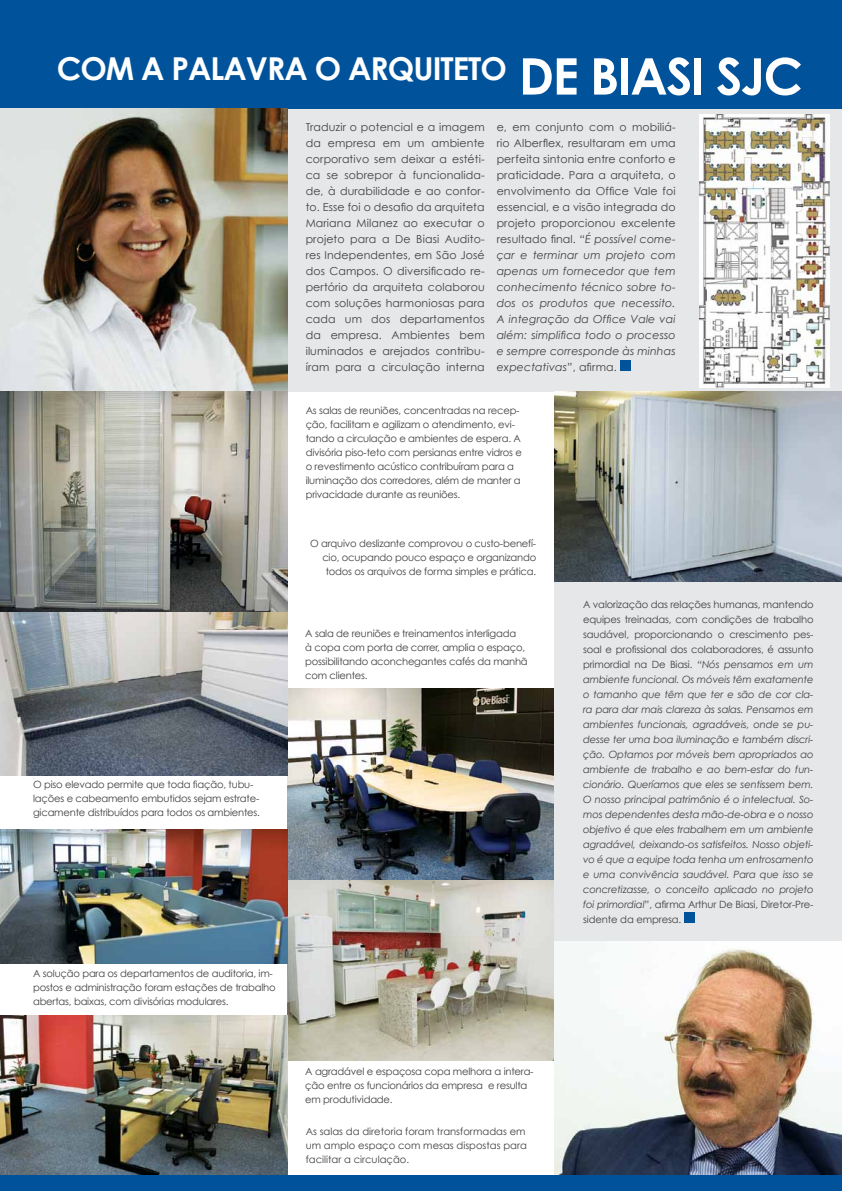
<style>
.page{position:relative;width:842px;height:1191px;background:#fff}
.page>*{position:absolute;margin:0;border:0;box-sizing:border-box;transform-origin:0 0}
.t1{font:700 50.5px "Century Gothic";letter-spacing:-.03em;color:#fff}
.t2{font:700 31.5px "Century Gothic";letter-spacing:-.03em;color:#fff}
.t3{font:11px/16px "Century Gothic";letter-spacing:.01em;color:#414042;text-align:justify}
.t4{font:10px/14px "Century Gothic";letter-spacing:-.02em;color:#414042}
.t5{font:italic 10px/15px "Century Gothic";letter-spacing:-.01em;color:#414042;text-align:justify}
.t6{font:10px/14px "Century Gothic";color:#414042}
.s1{font-style:italic}
.s2{font-style:normal}
</style>
<div class="page">
<div style="left:0;top:0;width:842px;height:112px;background:#00539b"></div>
<div style="left:0;top:109px;width:842px;height:282px;background:#e6e7e8"></div>
<img style="left:699px;top:114px;width:130px;height:273px">
<img style="left:0;top:109px;width:287px;height:501px">
<div style="left:620px;top:361px;width:10px;height:10px;background:#00539b"></div>
<img style="left:287px;top:688px;width:268px;height:372px">
<svg style="left:0;top:610px;width:287px;height:165px;background:#8d9196"></svg>
<img style="left:0;top:830px;width:287px;height:133px">
<img style="left:0;top:1015px;width:287px;height:160px">
<div style="left:555px;top:581px;width:287px;height:610px;background:#e6e7e8"></div>
<div style="left:684px;top:912px;width:10px;height:10px;background:#00539b"></div>
<img style="left:555px;top:941px;width:287px;height:234px">
<img style="left:555px;top:391px;width:287px;height:190px">
<div style="left:0;top:1175px;width:842px;height:16px;background:#00539b"></div>
<h2 class="t2" style="left:57px;top:49px;width:452px">COM A PALAVRA O ARQUITETO</h2>
<h1 class="t1" style="left:519px;top:44px;width:281px">DE BIASI SJC</h1>
<p class="t3" style="left:306px;top:119px;width:180px">Traduzir o potencial e a imagem da empresa em um ambiente corporativo sem deixar a estéti&shy;ca se sobrepor à funcionalida&shy;de, à durabilidade e ao confor&shy;to. Esse foi o desafio da arquiteta Mariana Milanez ao executar o projeto para a De Biasi Audito&shy;res Independentes, em São José dos Campos. O diversificado re&shy;pertório da arquiteta colaborou com soluções harmoniosas para cada um dos departamentos da empresa. Ambientes bem iluminados e arejados contribu&shy;íram para a circulação interna</p>
<p class="t3" style="left:497px;top:119px;width:180px">e, em conjunto com o mobiliá&shy;rio Alberflex, resultaram em uma perfeita sintonia entre conforto e praticidade. Para a arquiteta, o envolvimento da Office Vale foi essencial, e a visão integrada do projeto proporcionou excelente resultado final. <span class="s1">“É possível come&shy;çar e terminar um projeto com apenas um fornecedor que tem conhecimento técnico sobre to&shy;dos os produtos que necessito.<br>A integração da Office Vale vai além: simplifica todo o processo e sempre corresponde às minhas expectativas”</span>, afirma.</p>
<p class="t4" style="left:306px;top:403px;width:218px">As salas de reuniões, concentradas na recep&shy;ção, facilitam e agilizam o atendimento, evi&shy;tando a circulação e ambientes de espera. A divisória piso-teto com persianas entre vidros e o revestimento acústico contribuíram para a iluminação dos corredores, além de manter a privacidade durante as reuniões.</p>
<p class="t4" style="left:33px;top:777px;width:228px">O piso elevado permite que toda fiação, tubu&shy;lações e cabeamento embutidos sejam estrate&shy;gicamente distribuídos para todos os ambientes.</p>
<p class="t4" style="left:310px;top:536px;width:228px;text-align:right">O arquivo deslizante comprovou o custo-benefí&shy;cio, ocupando pouco espaço e organizando todos os arquivos de forma simples e prática.</p>
<p class="t4" style="left:305px;top:626px;width:224px">A sala de reuniões e treinamentos interligada<br>à copa com porta de correr, amplia o espaço, possibilitando aconchegantes cafés da manhã com clientes.</p>
<p class="t4" style="left:33px;top:966px;width:244px">A solução para os departamentos de auditoria, im&shy;postos e administração foram estações de trabalho abertas, baixas, com divisórias modulares.</p>
<p class="t4" style="left:305px;top:1064px;width:230px">A agradável e espaçosa copa melhora a intera&shy;ção entre os funcionários da empresa e resulta em produtividade.</p>
<p class="t6" style="left:306px;top:1124px;width:223px">As salas da diretoria foram transformadas em um amplo espaço com mesas dispostas para facilitar a circulação.</p>
<p class="t5" style="left:583px;top:596px;width:232px"><span class="s2">A valorização das relações humanas, mantendo equipes treinadas, com condições de trabalho saudável, proporcionando o crescimento pes&shy;soal e profissional dos colaboradores, é assunto primordial na De Biasi.</span> “Nós pensamos em um ambiente funcional. Os móveis têm exatamente o tamanho que têm que ter e são de cor cla&shy;ra para dar mais clareza às salas. Pensamos em ambientes funcionais, agradáveis, onde se pu&shy;desse ter uma boa iluminação e também discri&shy;ção. Optamos por móveis bem apropriados ao ambiente de trabalho e ao bem-estar do fun&shy;cionário. Queríamos que eles se sentissem bem.<br>O nosso principal patrimônio é o intelectual. So&shy;mos dependentes desta mão-de-obra e o nosso objetivo é que eles trabalhem em um ambiente agradável, deixando-os satisfeitos. Nosso objeti&shy;vo é que a equipe toda tenha um entrosamento e uma convivência saudável. Para que isso se concretizasse, o conceito aplicado no projeto foi primordial”<span class="s2">, afirma Arthur De Biasi, Diretor-Pre&shy;sidente da empresa.</span></p>
</div>
